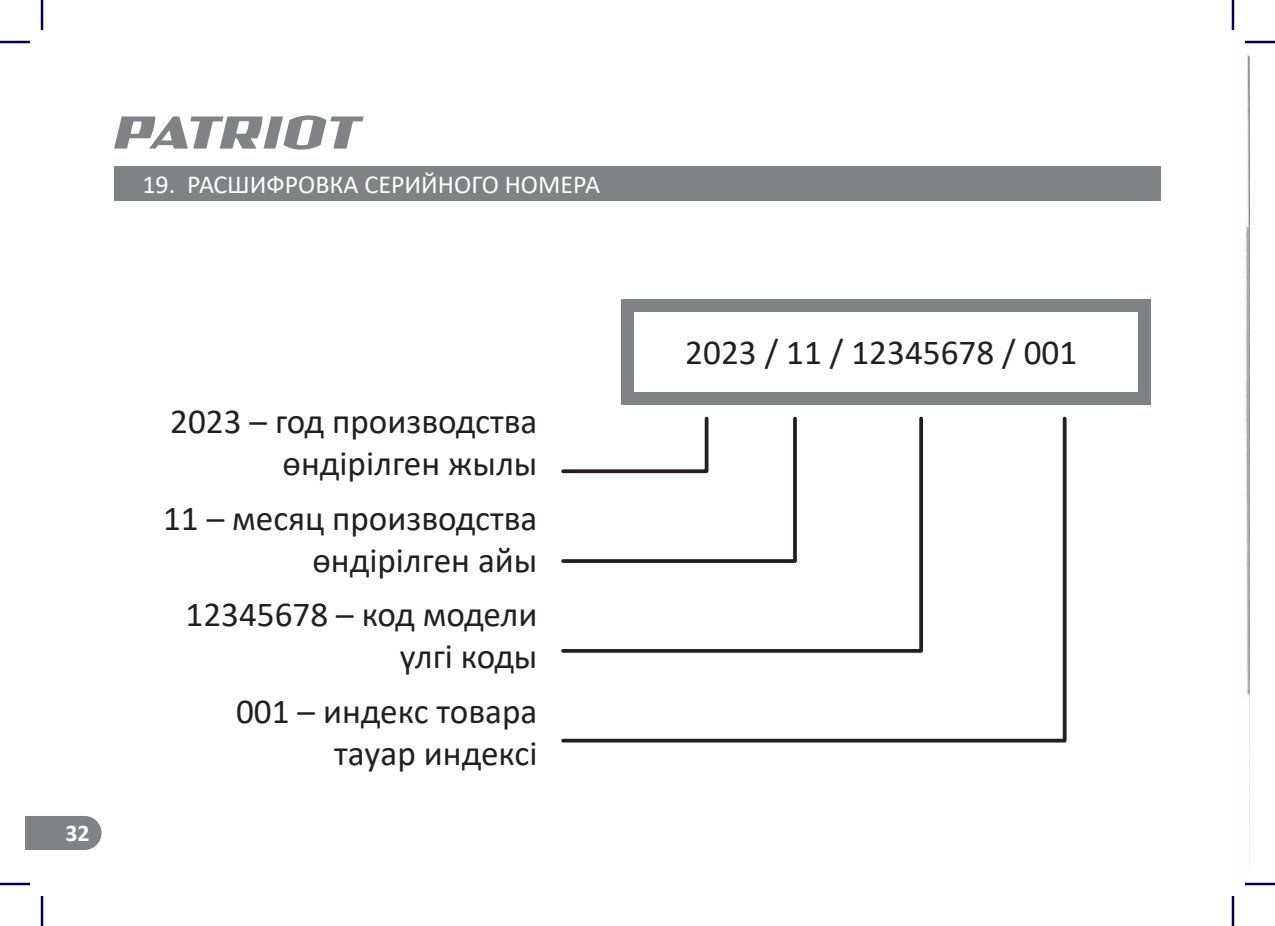
<style>
.page{position:relative;width:1275px;height:926px;background:#fff}
.page>*{position:absolute;margin:0;border:0;box-sizing:border-box;transform-origin:0 0}
.t1{font:35.2px/42.2px "Calibri";color:#231f20;text-align:right}
.t2{font:26px "Calibri";color:#fff}
.t3{font:700 24px "Calibri";color:#fff}
</style>
<div class="page">
<svg style="left:114px;top:115px;width:249px;height:35px"></svg>
<div style="left:114px;top:166px;width:1047px;height:34px;background:#808285"></div>
<div style="left:25px;top:816px;width:77px;height:34px;background:#808285"></div>
<div style="left:621px;top:299px;width:529px;height:106px;background:#808285"></div>
<div style="left:634px;top:312px;width:503px;height:80px;background:#fff"></div>
<svg style="left:561px;top:416px;width:506px;height:327px"></svg>
<img style="left:1245px;top:43px;width:5px;height:840px">
<hr style="left:0;top:41px;width:30px;height:2px;background:#0000ab">
<hr style="left:1245px;top:41px;width:30px;height:2px;background:#0000ab">
<hr style="left:0;top:883px;width:30px;height:2px;background:#0000ab">
<hr style="left:1245px;top:883px;width:30px;height:2px;background:#0000ab">
<hr style="left:41px;top:0;width:2px;height:30px;background:#0000ab">
<hr style="left:41px;top:896px;width:2px;height:30px;background:#0000ab">
<hr style="left:1231px;top:0;width:3px;height:30px;background:#0000ab">
<hr style="left:1231px;top:896px;width:3px;height:30px;background:#0000ab">
<hr style="left:0;top:42px;width:30px;height:1px;background:#000">
<hr style="left:1245px;top:42px;width:30px;height:1px;background:#000">
<hr style="left:0;top:884px;width:30px;height:1px;background:#000">
<hr style="left:1245px;top:884px;width:30px;height:1px;background:#000">
<hr style="left:42px;top:0;width:1px;height:30px;background:#000">
<hr style="left:42px;top:896px;width:1px;height:30px;background:#000">
<hr style="left:1232px;top:0;width:1px;height:30px;background:#000">
<hr style="left:1232px;top:896px;width:1px;height:30px;background:#000">
<p class="t2" style="left:142px;top:166px;width:459px">19. РАСШИФРОВКА СЕРИЙНОГО НОМЕРА</p>
<p class="t3" style="left:65px;top:825px;width:26px">32</p>
<p class="t1" style="left:170px;top:399px;width:369px">2023 – год производства өндірілген жылы</p>
<p class="t1" style="left:163px;top:496px;width:376px">11 – месяц производства өндірілген айы</p>
<p class="t1" style="left:185px;top:592px;width:353px">12345678 – код модели үлгі коды</p>
<p class="t1" style="left:236px;top:689px;width:303px">001 – индекс товара тауар индексі</p>
<p class="t1" style="left:685px;top:330px;width:393px">2023 / 11 / 12345678 / 001</p>
</div>
